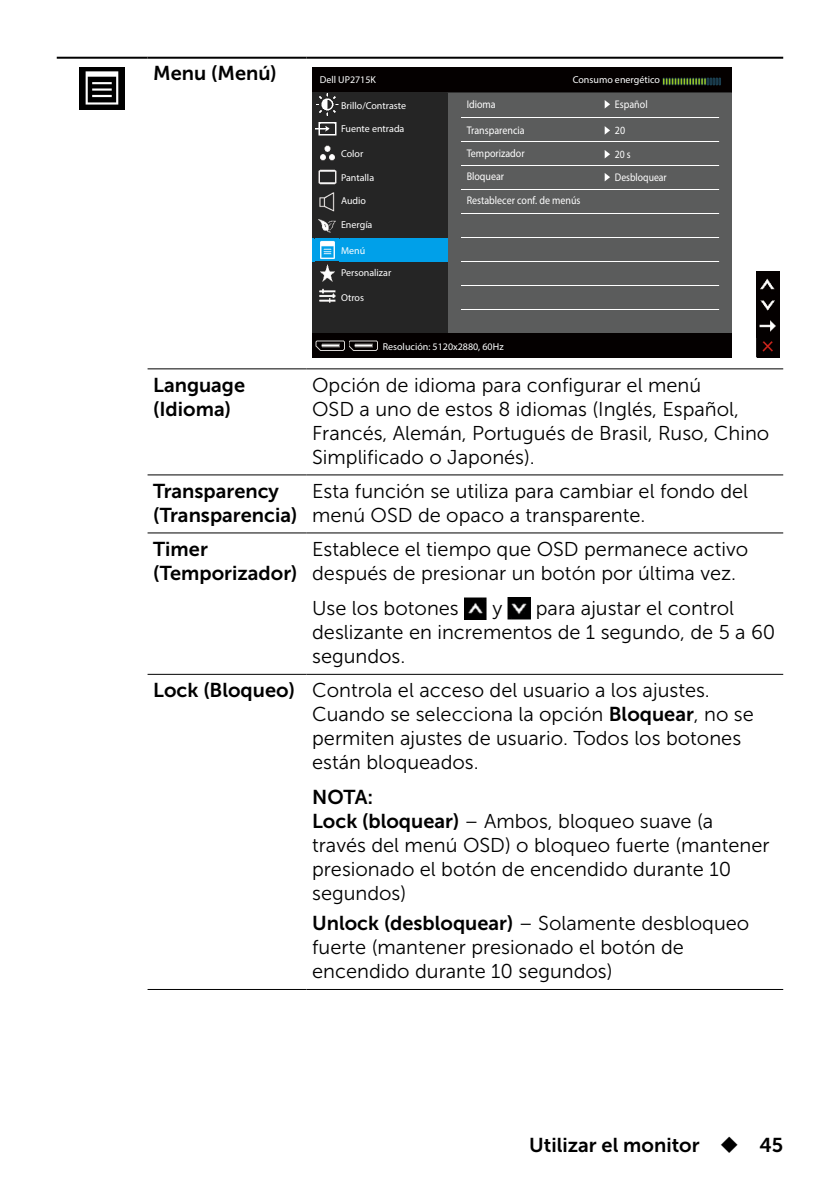
<style>
.page{position:relative;width:840px;height:1191px;background:#fff}
.page>*{position:absolute;margin:0;border:0;box-sizing:border-box;transform-origin:0 0}
.t1{font:20px/24px "Museo Sans For Dell 300";color:#000}
.t2{font:20px/24px "Museo Sans For Dell 700";color:#000}
.t3{font:11px/23.4px "Museo Sans For Dell 500";color:#fff;scale:.9 1}
.t4{font:10px/21.6px "Museo Sans For Dell 500";color:#fff}
.s1{font-family:"Museo Sans For Dell 700"}
</style>
<div class="page">
<hr style="left:147px;top:368px;width:159px;height:1px;background:#000">
<hr style="left:306px;top:368px;width:476px;height:1px;background:#000">
<hr style="left:147px;top:474px;width:159px;height:1px;background:#000">
<hr style="left:306px;top:474px;width:476px;height:1px;background:#000">
<hr style="left:147px;top:532px;width:159px;height:1px;background:#000">
<hr style="left:306px;top:532px;width:476px;height:1px;background:#000">
<hr style="left:147px;top:674px;width:159px;height:1px;background:#000">
<hr style="left:306px;top:674px;width:476px;height:1px;background:#000">
<hr style="left:147px;top:989px;width:159px;height:1px;background:#000">
<hr style="left:306px;top:989px;width:476px;height:1px;background:#000">
<hr style="left:57px;top:57px;width:90px;height:2px;background:#000">
<hr style="left:147px;top:57px;width:159px;height:2px;background:#000">
<hr style="left:306px;top:57px;width:476px;height:2px;background:#000">
<img style="left:79px;top:67px;width:46px;height:43px">
<div style="left:312px;top:67px;width:419px;height:290px;background:#040000"></div>
<div style="left:312px;top:93px;width:419px;height:240px;background:#252525"></div>
<div style="left:447px;top:93px;width:284px;height:240px;background:#5b5c5c"></div>
<div style="left:312px;top:238px;width:135px;height:23px;background:#00a0e9"></div>
<img style="left:315px;top:93px;width:23px;height:68px">
<img style="left:318px;top:169px;width:19px;height:16px">
<img style="left:318px;top:219px;width:18px;height:14px">
<img style="left:319px;top:240px;width:17px;height:63px">
<img style="left:662px;top:77px;width:59px;height:8px">
<svg style="left:756px;top:271px;width:23px;height:1px"></svg>
<img style="left:756px;top:272px;width:23px;height:43px">
<svg style="left:756px;top:294px;width:23px;height:1px"></svg>
<img style="left:756px;top:317px;width:23px;height:40px">
<img style="left:756px;top:315px;width:23px;height:2px">
<img style="left:756px;top:335px;width:23px;height:3px">
<img style="left:319px;top:192px;width:16px;height:20px">
<img style="left:315px;top:340px;width:63px;height:11px">
<img style="left:346px;top:340px;width:2px;height:11px">
<hr style="left:461px;top:117px;width:257px;height:1px;background:#fff">
<hr style="left:461px;top:141px;width:257px;height:1px;background:#fff">
<hr style="left:461px;top:165px;width:257px;height:1px;background:#fff">
<hr style="left:461px;top:213px;width:257px;height:1px;background:#fff">
<hr style="left:461px;top:189px;width:257px;height:1px;background:#fff">
<hr style="left:461px;top:237px;width:257px;height:1px;background:#fff">
<hr style="left:461px;top:261px;width:257px;height:1px;background:#fff">
<hr style="left:461px;top:285px;width:257px;height:1px;background:#fff">
<hr style="left:461px;top:309px;width:257px;height:1px;background:#fff">
<svg style="left:604px;top:100px;width:5px;height:8px"></svg>
<svg style="left:604px;top:126px;width:5px;height:9px"></svg>
<svg style="left:604px;top:150px;width:5px;height:8px"></svg>
<svg style="left:604px;top:173px;width:5px;height:8px"></svg>
<img style="left:464px;top:597px;width:22px;height:22px">
<img style="left:507px;top:597px;width:23px;height:22px">
<p class="t2" style="left:153px;top:61px;width:125px">Menu (Menú)</p>
<p class="t4" style="left:319px;top:69px;width:58px">Dell UP2715K</p>
<p class="t4" style="left:341px;top:95px;width:66px">Brillo/Contraste</p>
<p class="t4" style="left:341px;top:118px;width:65px">Fuente entrada</p>
<p class="t4" style="left:341px;top:142px;width:24px">Color</p>
<p class="t4" style="left:341px;top:167px;width:35px">Pantalla</p>
<p class="t4" style="left:341px;top:190px;width:26px">Audio</p>
<p class="t4" style="left:341px;top:214px;width:33px">Energía</p>
<p class="t4" style="left:341px;top:240px;width:52px">Menú<br>Personalizar</p>
<p class="t4" style="left:341px;top:286px;width:24px">Otros</p>
<p class="t3" style="left:466px;top:93px;width:34px">Idioma</p>
<p class="t4" style="left:572px;top:69px;width:89px">Consumo energético</p>
<p class="t3" style="left:614px;top:93px;width:38px">Español</p>
<p class="t3" style="left:466px;top:118px;width:128px">Transparencia<br>Temporizador<br>Bloquear<br>Restablecer conf. de menús</p>
<p class="t3" style="left:614px;top:118px;width:59px">20<br>20 s<br>Desbloquear</p>
<p class="t4" style="left:382px;top:335px;width:122px">Resolución: 5120x2880, 60Hz</p>
<p class="t2" style="left:153px;top:372px;width:93px">Language (Idioma)</p>
<p class="t1" style="left:312px;top:373px;width:458px">Opción de idioma para configurar el menú<br>OSD a uno de estos 8 idiomas (Inglés, Español, Francés, Alemán, Portugués de Brasil, Ruso, Chino Simplificado o Japonés).</p>
<p class="t2" style="left:153px;top:478px;width:145px">Transparency (Transparencia)</p>
<p class="t1" style="left:312px;top:479px;width:437px">Esta función se utiliza para cambiar el fondo del menú OSD de opaco a transparente.</p>
<p class="t2" style="left:153px;top:536px;width:146px">Timer (Temporizador)</p>
<p class="t1" style="left:312px;top:537px;width:437px">Establece el tiempo que OSD permanece activo después de presionar un botón por última vez.</p>
<p class="t1" style="left:312px;top:596px;width:148px">Use los botones</p>
<p class="t1" style="left:492px;top:596px;width:11px">y</p>
<p class="t1" style="left:312px;top:596px;width:464px;text-indent:223px">para ajustar el control deslizante en incrementos de 1 segundo, de 5 a 60 segundos.</p>
<p class="t1" style="left:312px;top:678px;width:443px;text-indent:-159px"><span class="s1">Lock (Bloqueo)</span> Controla el acceso del usuario a los ajustes.<br>Cuando se selecciona la opción <span class="s1">Bloquear</span>, no se permiten ajustes de usuario. Todos los botones están bloqueados.</p>
<p class="t2" style="left:312px;top:785px;width:63px">NOTA:</p>
<p class="t1" style="left:312px;top:809px;width:458px"><span class="s1">Lock (bloquear)</span> – Ambos, bloqueo suave (a través del menú OSD) o bloqueo fuerte (mantener presionado el botón de encendido durante 10 segundos)</p>
<p class="t1" style="left:312px;top:911px;width:438px"><span class="s1">Unlock (desbloquear)</span> – Solamente desbloqueo fuerte (mantener presionado el botón de encendido durante 10 segundos)</p>
<p class="t2" style="left:529px;top:1132px;width:255px">Utilizar el monitor ◆ 45</p>
</div>
